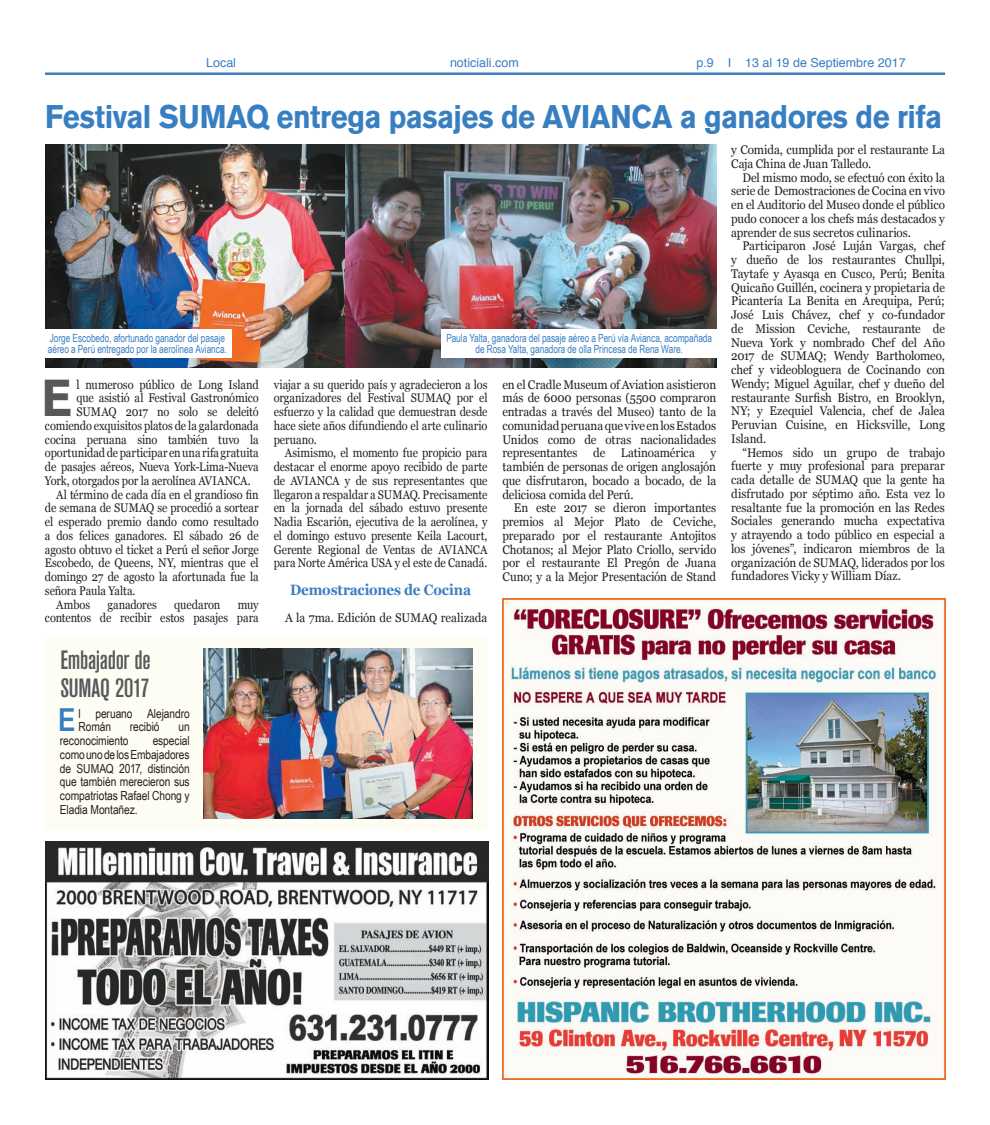
<style>
.page{position:relative;width:990px;height:1125px;background:#fff}
.page>*{position:absolute;margin:0;border:0;box-sizing:border-box;transform-origin:0 0}
.t1{font:700 51.5px "Akzidenz Grotesk BE";color:#57585a;scale:.9 1}
.t2{font:700 32.5px "Akzidenz Grotesk BE";letter-spacing:-.015em;color:#387fc2;scale:.9 1}
.t3{font:700 31.75px "Arial Narrow";color:#387fc2}
.t4{font:500 condensed 26.25px/27.5px "Akzidenz Grotesk BE";letter-spacing:-.01em;color:#57585a}
.t5{font:700 15px "Georgia";letter-spacing:-.01em;color:#387fc2;scale:.9 1}
.t6{font:12.5px/13.8px "Georgia";letter-spacing:-.005em;color:#231f20;text-align:justify;scale:.93 1}
.t7{font:12.5px/13.8px "Georgia";letter-spacing:-.005em;color:#231f20;text-align:justify;scale:.88 1}
.t8{font:12.5px/13.8px "Arial Narrow";letter-spacing:-.005em;color:#231f20}
.t9{font:12.5px "Helvetica";color:#387fc2}
.t10{font:11.25px/11.2px "Arial Narrow";letter-spacing:-.005em;color:#387fc2;text-align:center;scale:.9 1}
</style>
<div class="page">
<hr style="left:45px;top:72px;width:900px;height:3px;background:#3b7fc2">
<img style="left:502px;top:598px;width:443px;height:482px">
<img style="left:45px;top:842px;width:443px;height:238px">
<div style="left:45px;top:637px;width:443px;height:193px;background:#fefdf4"></div>
<img style="left:204px;top:649px;width:268px;height:169px">
<img style="left:45px;top:145px;width:300px;height:223px">
<img style="left:345px;top:145px;width:371px;height:223px">
<div style="left:441px;top:329px;width:277px;height:28px;background:#fff"></div>
<div style="left:42px;top:329px;width:190px;height:28px;background:#fff"></div>
<p class="t9" style="left:206px;top:53px;width:31px">Local</p>
<p class="t9" style="left:450px;top:53px;width:70px">noticiali.com</p>
<p class="t9" style="left:697px;top:53px;width:211px">p.9 I 13 al 19 de Septiembre 2017</p>
<h2 class="t2" style="left:45px;top:98px;width:998px">Festival SUMAQ entrega pasajes de AVIANCA a ganadores de rifa</h2>
<p class="t10" style="left:48px;top:331px;width:200px;text-align:left">Jorge Escobedo, afortunado ganador del pasaje aéreo a Perú entregado por la aerolínea Avianca.</p>
<h1 class="t1" style="left:42px;top:368px;width:35px">E</h1>
<p class="t7" style="left:76px;top:377px;width:209px">l numeroso público de Long Island</p>
<p class="t7" style="left:76px;top:391px;width:209px">que asistió al Festival Gastronómico</p>
<p class="t7" style="left:76px;top:404px;width:209px">SUMAQ 2017 no solo se deleitó</p>
<p class="t7" style="left:45px;top:418px;width:244px">comiendo exquisitos platos de la galardonada</p>
<p class="t7" style="left:45px;top:432px;width:244px">cocina peruana sino también tuvo la</p>
<p class="t7" style="left:45px;top:446px;width:244px">oportunidad de participar en una rifa gratuita</p>
<p class="t7" style="left:45px;top:459px;width:244px">de pasajes aéreos, Nueva York-Lima-Nueva</p>
<p class="t7" style="left:45px;top:473px;width:235px">York, otorgados por la aerolínea AVIANCA.</p>
<p class="t7" style="left:56px;top:487px;width:232px">Al término de cada día en el grandioso fin</p>
<p class="t7" style="left:45px;top:501px;width:244px">de semana de SUMAQ se procedió a sortear</p>
<p class="t7" style="left:45px;top:514px;width:244px">el esperado premio dando como resultado</p>
<p class="t7" style="left:45px;top:528px;width:244px">a dos felices ganadores. El sábado 26 de</p>
<p class="t7" style="left:45px;top:542px;width:244px">agosto obtuvo el ticket a Perú el señor Jorge</p>
<p class="t7" style="left:45px;top:556px;width:244px">Escobedo, de Queens, NY, mientras que el</p>
<p class="t7" style="left:45px;top:569px;width:244px">domingo 27 de agosto la afortunada fue la</p>
<p class="t7" style="left:45px;top:583px;width:104px">señora Paula Yalta.</p>
<p class="t7" style="left:56px;top:597px;width:40px">Ambos</p>
<p class="t7" style="left:108px;top:597px;width:57px">ganadores</p>
<p class="t7" style="left:174px;top:597px;width:54px">quedaron</p>
<p class="t7" style="left:45px;top:597px;width:244px;text-align:right">muy<br>contentos de recibir estos pasajes para</p>
<h3 class="t4" style="left:60px;top:647px;width:92px">Embajador de<br>SUMAQ 2017</h3>
<h3 class="t3" style="left:58px;top:696px;width:19px">E</h3>
<p class="t8" style="left:79px;top:706px;width:113px">l peruano Alejandro<br>Román</p>
<p class="t8" style="left:130px;top:720px;width:31px">recibió</p>
<p class="t8" style="left:178px;top:720px;width:13px">un</p>
<p class="t8" style="left:60px;top:733px;width:131px;text-align:justify;text-indent:93px">especial como uno de los Embajadores de SUMAQ 2017, distinción que también merecieron sus compatriotas Rafael Chong y Eladia Montañez.</p>
<p class="t8" style="left:60px;top:733px;width:70px">reconocimiento</p>
<p class="t10" style="left:446px;top:331px;width:297px">Paula Yalta, ganadora del pasaje aéreo a Perú vía Avianca, acompañada de Rosa Yalta, ganadora de olla Princesa de Rena Ware.</p>
<p class="t7" style="left:274px;top:377px;width:244px">viajar a su querido país y agradecieron a los organizadores del Festival SUMAQ por el esfuerzo y la calidad que demuestran desde hace siete años difundiendo el arte culinario peruano.</p>
<p class="t7" style="left:274px;top:446px;width:244px;text-indent:11px">Asimismo, el momento fue propicio para destacar el enorme apoyo recibido de parte de AVIANCA y de sus representantes que llegaron a respaldar a SUMAQ. Precisamente en la jornada del sábado estuvo presente Nadia Escarión, ejecutiva de la aerolínea, y el domingo estuvo presente Keila Lacourt, Gerente Regional de Ventas de AVIANCA para Norte América USA y el este de Canadá.</p>
<p class="t5" style="left:290px;top:578px;width:203px">Demostraciones de Cocina</p>
<p class="t6" style="left:285px;top:611px;width:219px">A la 7ma. Edición de SUMAQ realizada</p>
<p class="t6" style="left:503px;top:377px;width:231px">en el Cradle Museum of Aviation asistieron más de 6000 personas (5500 compraron entradas a través del Museo) tanto de la comunidad peruana que vive en los Estados Unidos como de otras nacionalidades representantes de Latinoamérica y también de personas de origen anglosajón que disfrutaron, bocado a bocado, de la deliciosa comida del Perú.</p>
<p class="t6" style="left:503px;top:501px;width:231px;text-indent:11px">En este 2017 se dieron importantes premios al Mejor Plato de Ceviche, preparado por el restaurante Antojitos Chotanos; al Mejor Plato Criollo, servido por el restaurante El Pregón de Juana Cuno; y a la Mejor Presentación de Stand</p>
<p class="t6" style="left:731px;top:143px;width:231px">y Comida, cumplida por el restaurante La<br>Caja China de Juan Talledo.</p>
<p class="t6" style="left:731px;top:170px;width:231px;text-indent:11px">Del mismo modo, se efectuó con éxito la serie de Demostraciones de Cocina en vivo en el Auditorio del Museo donde el público pudo conocer a los chefs más destacados y aprender de sus secretos culinarios.</p>
<p class="t6" style="left:731px;top:239px;width:231px;text-indent:11px">Participaron José Luján Vargas, chef y dueño de los restaurantes Chullpi, Taytafe y Ayasqa en Cusco, Perú; Benita Quicaño Guillén, cocinera y propietaria de Picantería La Benita en Arequipa, Perú; José Luis Chávez, chef y co-fundador de Mission Ceviche, restaurante de Nueva York y nombrado Chef del Año 2017 de SUMAQ; Wendy Bartholomeo, chef y videobloguera de Cocinando con Wendy; Miguel Aguilar, chef y dueño del restaurante Surfish Bistro, en Brooklyn, NY; y Ezequiel Valencia, chef de Jalea Peruvian Cuisine, en Hicksville, Long Island.</p>
<p class="t6" style="left:731px;top:445px;width:231px;text-indent:11px">“Hemos sido un grupo de trabajo fuerte y muy profesional para preparar cada detalle de SUMAQ que la gente ha disfrutado por séptimo año. Esta vez lo resaltante fue la promoción en las Redes Sociales generando mucha expectativa y atrayendo a todo público en especial a los jóvenes”, indicaron miembros de la organización de SUMAQ, liderados por los fundadores Vicky y William Díaz.</p>
</div>
